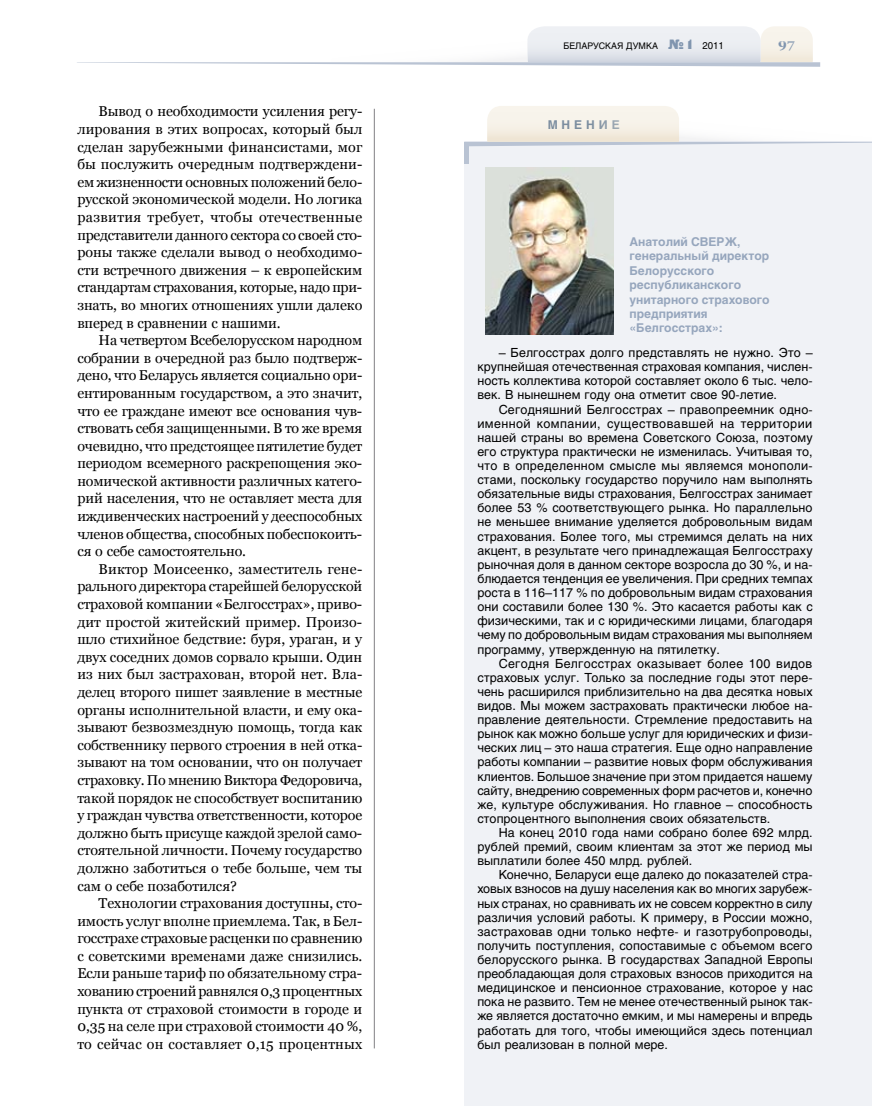
<style>
.page{position:relative;width:872px;height:1106px;background:#fff}
.page>*{position:absolute;margin:0;border:0;box-sizing:border-box;transform-origin:0 0}
.t1{font:14.25px/17.5px "Georgia";letter-spacing:-.005em;color:#000;text-align:justify}
.t2{font:700 13.5px "Georgia";color:#8095af}
.t3{font:12.45px/14.1px "Helios";color:#000;text-align:justify}
.t4{font:700 12px/14.4px "Helios";color:#96a6bd}
.t5{font:700 12px "Helios";letter-spacing:.325em;color:#8095af}
.t6{font:9px "Helios";color:#000}
.s1{font-family:"Black Grotesk C";font-size:13.5px;color:#8095af}
.s2{font-size:9.75px}
</style>
<div class="page">
<hr style="left:374px;top:109px;width:1px;height:939px;background:#818084">
<svg style="left:77px;top:26px;width:743px;height:41px"></svg>
<div style="left:464px;top:142px;width:408px;height:964px;background:#f0f2f6"></div>
<div style="left:464px;top:142px;width:5px;height:21px;background:#b9c3d3"></div>
<svg style="left:464px;top:106px;width:408px;height:40px"></svg>
<img style="left:485px;top:167px;width:128px;height:167px">
<p class="t1" style="left:77px;top:103px;width:286px;text-indent:21px">Вывод о необходимости усиления регу&shy;лирования в этих вопросах, который был сделан зарубежными финансистами, мог бы послужить очередным подтверждени&shy;ем жизненности основных положений бело&shy;русской экономической модели. Но логика развития требует, чтобы отечественные представители данного сектора со своей сто&shy;роны также сделали вывод о необходимо&shy;сти встречного движения – к европейским стандартам страхования, которые, надо при&shy;знать, во многих отношениях ушли далеко вперед в сравнении с нашими.</p>
<p class="t1" style="left:77px;top:331px;width:286px;text-indent:21px">На четвертом Всебелорусском народном собрании в очередной раз было подтверж&shy;дено, что Беларусь является социально ори&shy;ентированным государством, а это значит, что ее граждане имеют все основания чув&shy;ствовать себя защищенными. В то же время очевидно, что предстоящее пятилетие будет периодом всемерного раскрепощения эко&shy;номической активности различных катего&shy;рий населения, что не оставляет места для иждивенческих настроений у дееспособных членов общества, способных побеспокоить&shy;ся о себе самостоятельно.</p>
<p class="t1" style="left:77px;top:560px;width:286px;text-indent:21px">Виктор Моисеенко, заместитель гене&shy;рального директора старейшей белорусской страховой компании «Белгосстрах», приво&shy;дит простой житейский пример. Произо&shy;шло стихийное бедствие: буря, ураган, и у двух соседних домов сорвало крыши. Один из них был застрахован, второй нет. Вла&shy;делец второго пишет заявление в местные органы исполнительной власти, и ему ока&shy;зывают безвозмездную помощь, тогда как собственнику первого строения в ней отка&shy;зывают на том основании, что он получает страховку. По мнению Виктора Федоровича, такой порядок не способствует воспитанию у граждан чувства ответственности, которое должно быть присуще каждой зрелой само&shy;стоятельной личности. Почему государство должно заботиться о тебе больше, чем ты сам о себе позаботился?</p>
<p class="t1" style="left:77px;top:894px;width:286px;text-indent:21px">Технологии страхования доступны, сто&shy;имость услуг вполне приемлема. Так, в Бел&shy;госстрахе страховые расценки по сравнению с советскими временами даже снизились.<br>Если раньше тариф по обязательному стра&shy;хованию строений равнялся 0,3 процентных пункта от страховой стоимости в городе и 0,35 на селе при страховой стоимости 40 %, то сейчас он составляет 0,15 процентных</p>
<p class="t6" style="left:563px;top:40px;width:162px">БЕЛАРУСКАЯ ДУМКА <span class="s1">№ 1</span> <span class="s2">2011</span></p>
<p class="t2" style="left:778px;top:36px;width:18px">97</p>
<p class="t5" style="left:547px;top:118px;width:74px">МНЕНИЕ</p>
<p class="t4" style="left:629px;top:234px;width:142px">Анатолий Сверж, генеральный директор<br>Белорусского республиканского унитарного страхового предприятия «Белгосстрах»:</p>
<p class="t3" style="left:477px;top:345px;width:337px;text-indent:21px">– Белгосстрах долго представлять не нужно. Это – крупнейшая отечественная страховая компания, числен&shy;ность коллектива которой составляет около 6 тыс. чело&shy;век. В нынешнем году она отметит свое 90-летие.</p>
<p class="t3" style="left:477px;top:402px;width:337px;text-indent:21px">Сегодняшний Белгосстрах – правопреемник одно&shy;именной компании, существовавшей на территории нашей страны во времена Советского Союза, поэтому его структура практически не изменилась. Учитывая то, что в определенном смысле мы являемся монополи&shy;стами, поскольку государство поручило нам выполнять обязательные виды страхования, Белгосстрах занимает более 53 % соответствующего рынка. Но параллельно не меньшее внимание уделяется добровольным видам страхования. Более того, мы стремимся делать на них акцент, в результате чего принадлежащая Белгосстраху рыночная доля в данном секторе возросла до 30 %, и на&shy;блюдается тенденция ее увеличения. При средних темпах роста в 116–117 % по добровольным видам страхования они составили более 130 %. Это касается работы как с физическими, так и с юридическими лицами, благодаря чему по добровольным видам страхования мы выполняем программу, утвержденную на пятилетку.</p>
<p class="t3" style="left:477px;top:656px;width:337px;text-indent:21px">Сегодня Белгосстрах оказывает более 100 видов страховых услуг. Только за последние годы этот пере&shy;чень расширился приблизительно на два десятка новых видов. Мы можем застраховать практически любое на&shy;правление деятельности. Стремление предоставить на рынок как можно больше услуг для юридических и физи&shy;ческих лиц – это наша стратегия. Еще одно направление работы компании – развитие новых форм обслуживания клиентов. Большое значение при этом придается нашему сайту, внедрению современных форм расчетов и, конечно же, культуре обслуживания. Но главное – способность стопроцентного выполнения своих обязательств.</p>
<p class="t3" style="left:477px;top:825px;width:337px;text-indent:21px">На конец 2010 года нами собрано более 692 млрд. рублей премий, своим клиентам за этот же период мы выплатили более 450 млрд. рублей.</p>
<p class="t3" style="left:477px;top:867px;width:337px;text-indent:21px">Конечно, Беларуси еще далеко до показателей стра&shy;ховых взносов на душу населения как во многих зарубеж&shy;ных странах, но сравнивать их не совсем корректно в силу различия условий работы. К примеру, в России можно, застраховав одни только нефте- и газотрубопроводы, получить поступления, сопоставимые с объемом всего белорусского рынка. В государствах Западной Европы преобладающая доля страховых взносов приходится на медицинское и пенсионное страхование, которое у нас пока не развито. Тем не менее отечественный рынок так&shy;же является достаточно емким, и мы намерены и впредь работать для того, чтобы имеющийся здесь потенциал был реализован в полной мере.</p>
</div>
